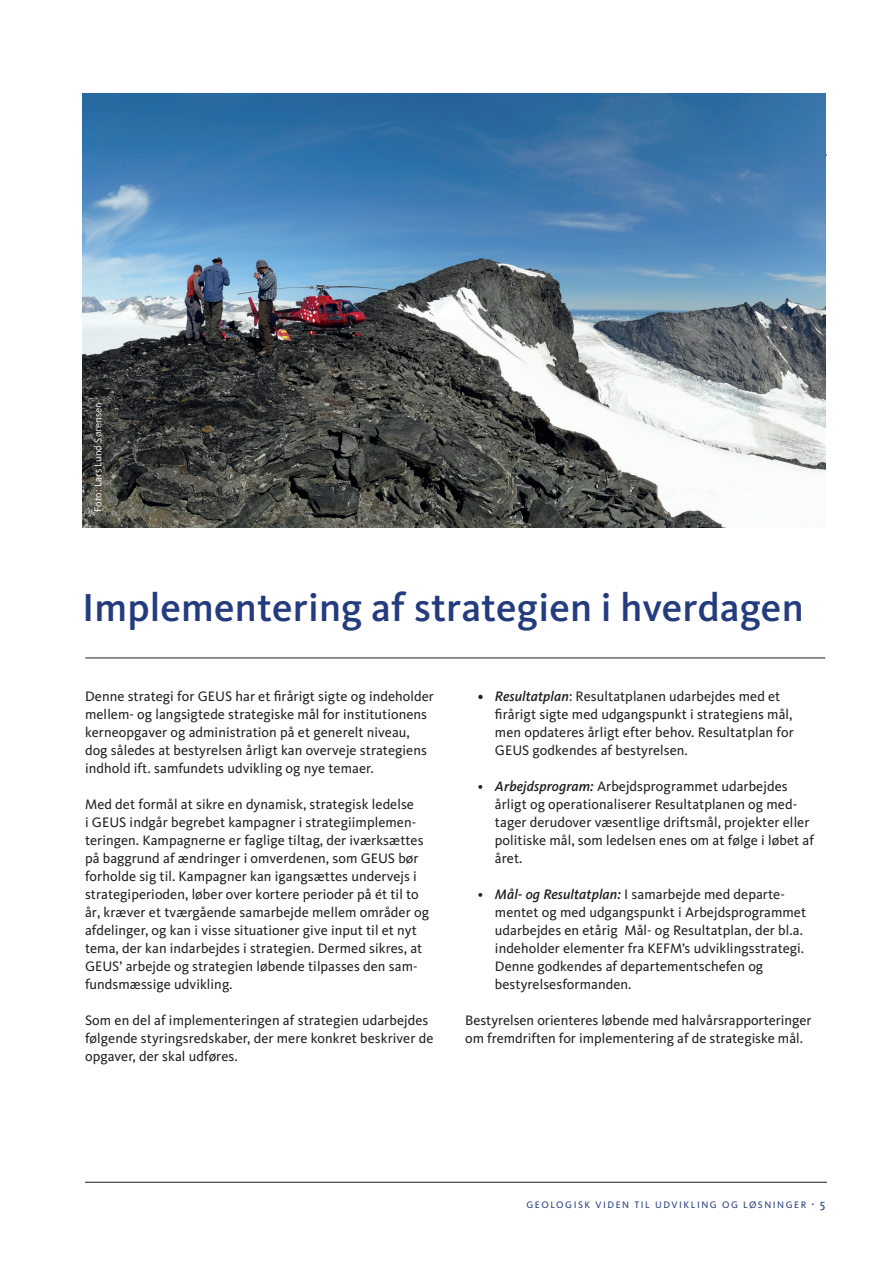
<style>
.page{position:relative;width:893px;height:1263px;background:#fff}
.page>*{position:absolute;margin:0;border:0;box-sizing:border-box;transform-origin:0 0}
.Rubrik{font:500 40.5px "Kievit Pro";letter-spacing:.005em;color:#243c7e}
.Brød{font:14.25px/18px "Kievit Pro";letter-spacing:.005em;color:#231f20}
.bulletliste{font:14.25px/18px "Kievit Pro";color:#231f20}
.Brød-2{font:10.5px "Kievit Pro";letter-spacing:.005em;color:#fff}
.t1{font:9.75px "Kievit Pro";letter-spacing:.16em;color:#243c7e}
.s1{font-weight:500;font-style:italic}
.s2{font-size:12.75px}
</style>
<div class="page">
<hr style="left:85px;top:155px;width:742px;height:1px;background:#231f20">
<hr style="left:85px;top:1182px;width:742px;height:1px;background:#231f20">
<hr style="left:85px;top:658px;width:740px;height:1px;background:#231f20">
<img style="left:82px;top:94px;width:743px;height:433px">
<p class="Brød-2" style="left:92px;top:512px;width:111px;rotate:-90deg">Foto: Lars Lund Sørensen</p>
<p class="Rubrik" style="left:82px;top:583px;width:723px">Implementering af strategien i hverdagen</p>
<p class="Brød" style="left:85px;top:687px;width:350px">Denne strategi for GEUS har et firårigt sigte og indeholder mellem- og langsigtede strategiske mål for institutionens kerneopgaver og administration på et generelt niveau, dog således at bestyrelsen årligt kan overveje strategiens indhold ift. samfundets udvikling og nye temaer.</p>
<p class="Brød" style="left:85px;top:795px;width:345px">Med det formål at sikre en dynamisk, strategisk ledelse<br>i GEUS indgår begrebet kampagner i strategiimplemen&shy;teringen. Kampagnerne er faglige tiltag, der iværksættes på baggrund af ændringer i omverdenen, som GEUS bør forholde sig til. Kampagner kan igangsættes undervejs i strategiperioden, løber over kortere perioder på ét til to år, kræver et tværgående samarbejde mellem områder og afdelinger, og kan i visse situationer give input til et nyt tema, der kan indarbejdes i strategien. Dermed sikres, at GEUS’ arbejde og strategien løbende tilpasses den sam&shy;fundsmæssige udvikling.</p>
<p class="Brød" style="left:85px;top:1011px;width:350px">Som en del af implementeringen af strategien udarbejdes følgende styringsredskaber, der mere konkret beskriver de opgaver, der skal udføres.</p>
<p class="Brød" style="left:495px;top:687px;width:300px;text-indent:-17px"><span class="s1">• Resultatplan</span>: Resultatplanen udarbejdes med et firårigt sigte med udgangspunkt i strategiens mål, men opdateres årligt efter behov. Resultatplan for GEUS godkendes af bestyrelsen.</p>
<p class="Brød" style="left:495px;top:777px;width:321px;text-indent:-17px">• <span class="s1">Arbejdsprogram:</span> Arbejdsprogrammet udarbejdes årligt og operationaliserer Resultatplanen og med&shy;tager derudover væsentlige driftsmål, projekter eller politiske mål, som ledelsen enes om at følge i løbet af året.</p>
<p class="Brød" style="left:495px;top:885px;width:313px;text-indent:-17px">• <span class="s1">Mål- og Resultatplan:</span> I samarbejde med departe&shy;mentet og med udgangspunkt i Arbejdsprogrammet udarbejdes en etårig Mål- og Resultatplan, der bl.a. indeholder elementer fra KEFM’s udviklingsstrategi.<br>Denne godkendes af departementschefen og bestyrelsesformanden.</p>
<p class="bulletliste" style="left:465px;top:1011px;width:348px">Bestyrelsen orienteres løbende med halvårsrapporteringer om fremdriften for implementering af de strategiske mål.</p>
<p class="t1" style="left:526px;top:1199px;width:300px">GEOLOGISK VIDEN TIL UDVIKLING OG LØSNINGER <span class="s2">⋅ 5</span></p>
</div>
